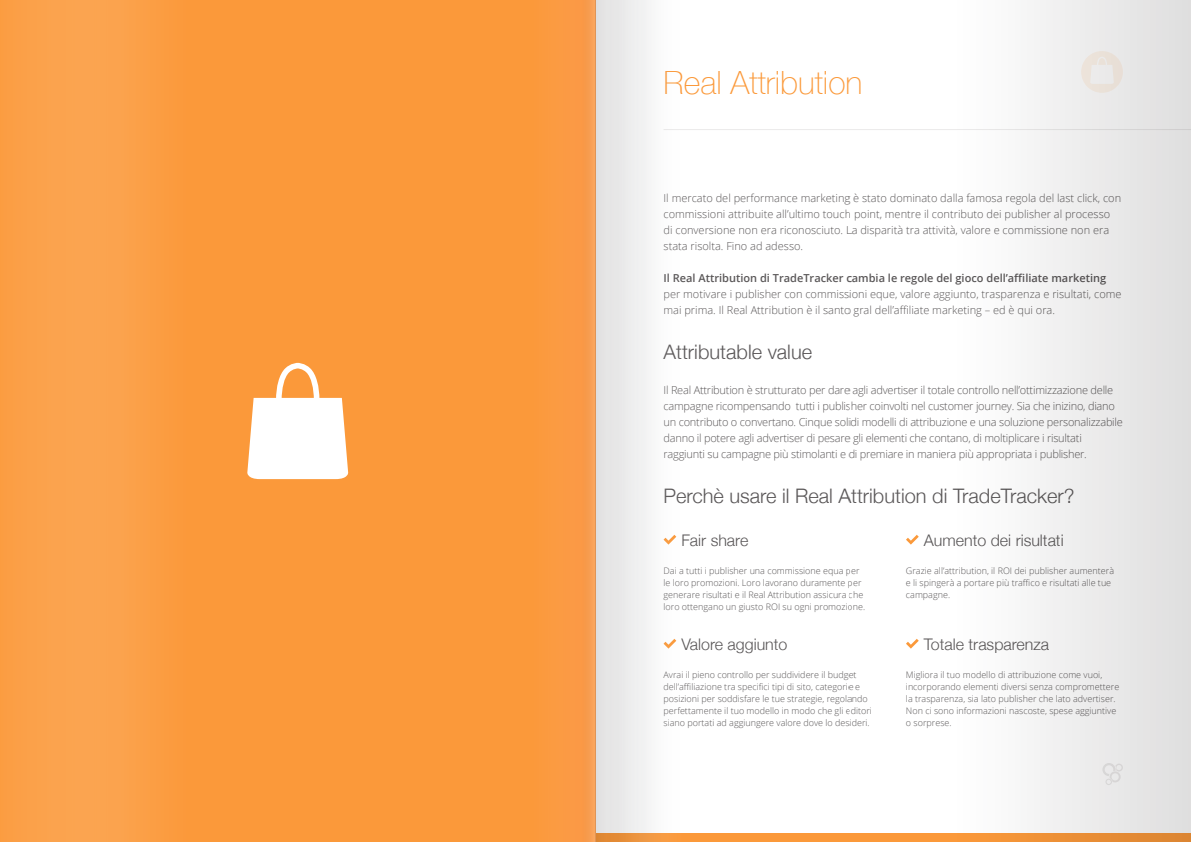
<style>
.page{position:relative;width:1191px;height:842px;background:#fff}
.page>*{position:absolute;margin:0;border:0;box-sizing:border-box;transform-origin:0 0}
.t1{font:100 32px "Helvetica Neue";color:#fb993a}
.t2{font:300 20px "Helvetica Neue";color:#5a5758}
.t3{font:300 16px "Helvetica Neue";color:#5a5758}
.t4{font:300 11px/16px "Open Sans";color:#5a5758}
.t5{font:300 11px/16px "Open Sans";letter-spacing:-.02em;color:#5a5758}
.t6{font:600 11px "Open Sans";color:#5a5758}
.t7{font:300 9px/12px "Open Sans";color:#5a5758}
</style>
<div class="page">
<hr style="left:663px;top:129px;width:528px;height:1px;background:#ebeaea">
<div style="left:0;top:0;width:595px;height:842px;background:#fb993a"></div>
<svg style="left:271px;top:363px;width:77px;height:116px"></svg>
<div style="left:0;top:833px;width:1191px;height:9px;background:#fb993a"></div>
<div style="left:849px;top:0;width:342px;height:842px;background:linear-gradient(to right,#fff,#e2e0e0)"></div>
<div style="left:565px;top:0;width:30px;height:842px;background:linear-gradient(to right,#fc973e,#f89e53)"></div>
<div style="left:595px;top:0;width:115px;height:842px;background:linear-gradient(to right,#e2e1e1,#fff)"></div>
<div style="left:0;top:0;width:271px;height:842px;background:#fb9f46"></div>
<h1 class="t1" style="left:663px;top:58px;width:200px">Real Attribution</h1>
<p class="t4" style="left:663px;top:189px;width:459px">Il mercato del performance marketing è stato dominato dalla famosa regola del last click, con commissioni attribuite all’ultimo touch point, mentre il contributo dei publisher al processo di conversione non era riconosciuto. La disparità tra attività, valore e commissione non era stata risolta. Fino ad adesso.</p>
<p class="t6" style="left:663px;top:270px;width:444px">Il Real Attribution di TradeTracker cambia le regole del gioco dell’affiliate marketing</p>
<p class="t4" style="left:663px;top:285px;width:459px">per motivare i publisher con commissioni eque, valore aggiunto, trasparenza e risultati, come mai prima. Il Real Attribution è il santo gral dell’affiliate marketing – ed è qui ora.</p>
<h2 class="t2" style="left:663px;top:336px;width:150px">Attributable value</h2>
<p class="t5" style="left:663px;top:381px;width:461px">Il Real Attribution è strutturato per dare agli advertiser il totale controllo nell’ottimizzazione delle campagne ricompensando tutti i publisher coinvolti nel customer journey. Sia che inizino, diano un contributo o convertano. Cinque solidi modelli di attribuzione e una soluzione personalizzabile danno il potere agli advertiser di pesare gli elementi che contano, di moltiplicare i risultati raggiunti su campagne più stimolanti e di premiare in maniera più appropriata i publisher.</p>
<h2 class="t2" style="left:663px;top:480px;width:412px">Perchè usare il Real Attribution di TradeTracker?</h2>
<h3 class="t3" style="left:681px;top:527px;width:68px">Fair share</h3>
<p class="t7" style="left:663px;top:564px;width:203px">Dai a tutti i publisher una commissione equa per le loro promozioni. Loro lavorano duramente per generare risultati e il Real Attribution assicura che loro ottengano un giusto ROI su ogni promozione.</p>
<h3 class="t3" style="left:681px;top:631px;width:108px">Valore aggiunto</h3>
<p class="t7" style="left:663px;top:668px;width:210px">Avrai il pieno controllo per suddividere il budget dell’affiliazione tra specifici tipi di sito, categorie e posizioni per soddisfare le tue strategie, regolando perfettamente il tuo modello in modo che gli editori siano portati ad aggiungere valore dove lo desideri.</p>
<h3 class="t3" style="left:923px;top:527px;width:141px">Aumento dei risultati</h3>
<p class="t7" style="left:906px;top:564px;width:210px">Grazie all’attribution, il ROI dei publisher aumenterà e li spingerà a portare più traffico e risultati alle tue campagne.</p>
<h3 class="t3" style="left:923px;top:631px;width:127px">Totale trasparenza</h3>
<p class="t7" style="left:906px;top:668px;width:215px">Migliora il tuo modello di attribuzione come vuoi, incorporando elementi diversi senza compromettere la trasparenza, sia lato publisher che lato advertiser.<br>Non ci sono informazioni nascoste, spese aggiuntive o sorprese.</p>
</div>
